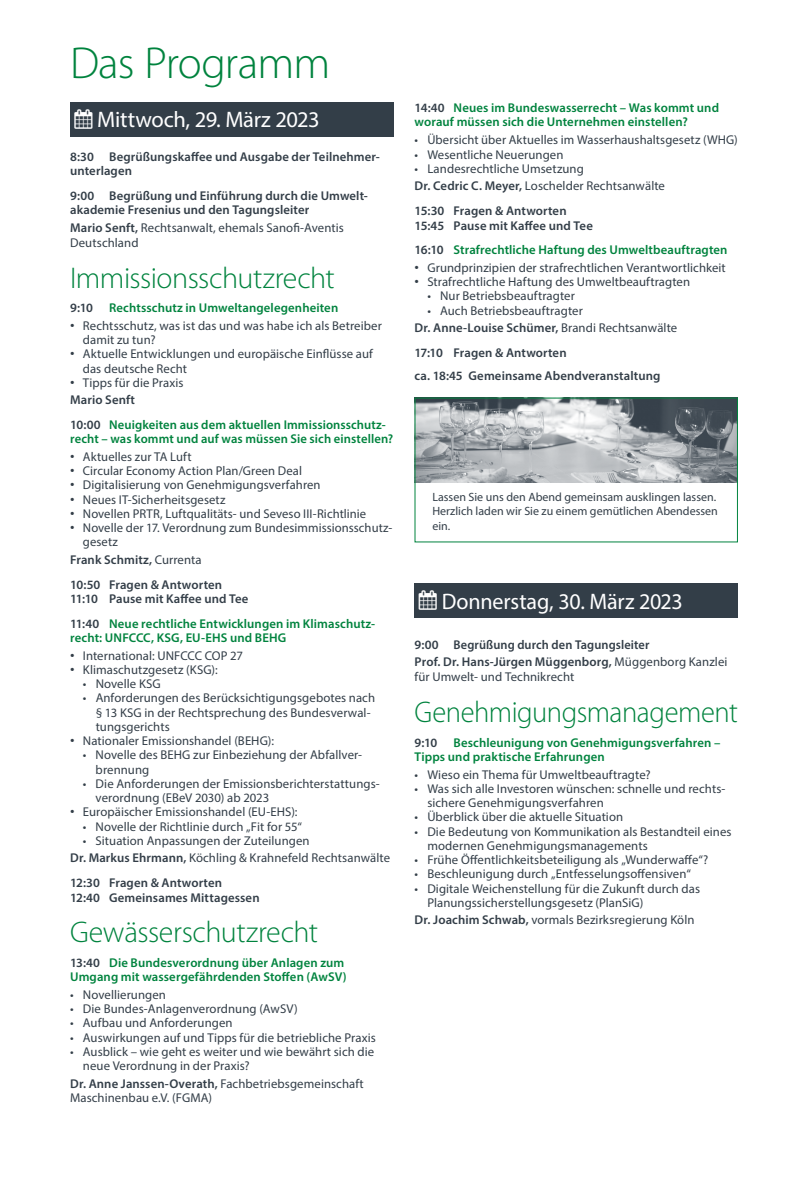
<style>
.page{position:relative;width:808px;height:1191px;background:#fff}
.page>*{position:absolute;margin:0;border:0;box-sizing:border-box;transform-origin:0 0}
.t1{font:300 45px "Myriad Pro";letter-spacing:-.02em;color:#00833e}
.t2{font:300 30px "Myriad Pro";letter-spacing:-.015em;color:#00833e}
.t3{font:300 30px "Myriad Pro";letter-spacing:-.015em;color:#00833e;scale:.95 1}
.t4{font:22.5px "Myriad Pro";letter-spacing:-.01em;color:#fff}
.t5{font:12.75px/14.2px "Myriad Pro";letter-spacing:.005em;color:#333e48}
.t6{font:600 12.75px/14.2px "Myriad Pro";letter-spacing:.01em;color:#00833e}
.t7{font:600 12.75px/14.2px "Myriad Pro";letter-spacing:.01em;color:#333e48}
.t8{font:12px/14.4px "Myriad Pro";color:#333e48}
.s1{font-weight:600}
.s2{font-family:"Arial"}
.s3{color:#333e48}
.s4{font-weight:400}
</style>
<div class="page">
<div style="left:70px;top:102px;width:323px;height:34px;background:#333e48"></div>
<div style="left:415px;top:583px;width:323px;height:34px;background:#333e48"></div>
<img style="left:417px;top:400px;width:319px;height:83px">
<div style="left:415px;top:398px;width:323px;height:144px;border:1px solid #00833e"></div>
<h1 class="t1" style="left:70px;top:36px;width:262px">Das Programm</h1>
<h3 class="t4" style="left:74px;top:106px;width:247px">▲ Mittwoch, 29. März 2023</h3>
<p class="t7" style="left:70px;top:149px;width:311px">8:30 Begrüßungskaffee und Ausgabe der Teilnehmer&shy;unterlagen</p>
<p class="t7" style="left:70px;top:188px;width:299px">9:00 Begrüßung und Einführung durch die Umwelt&shy;akademie Fresenius und den Tagungsleiter</p>
<p class="t5" style="left:70px;top:220px;width:275px;line-height:15px"><span class="s1">Mario Senft,</span> Rechtsanwalt, ehemals Sanofi-Aventis<br>Deutschland</p>
<h2 class="t2" style="left:70px;top:259px;width:266px">Immissionsschutzrecht</h2>
<p class="t7" style="left:70px;top:301px;width:24px">9:10</p>
<p class="t6" style="left:109px;top:301px;width:231px">Rechtsschutz in Umweltangelegenheiten</p>
<p class="t5" style="left:83px;top:318px;width:300px;text-indent:-13px"><span class="s2">•</span> Rechtsschutz, was ist das und was habe ich als Betreiber damit zu tun?</p>
<p class="t5" style="left:83px;top:347px;width:292px;text-indent:-13px"><span class="s2">•</span> Aktuelle Entwicklungen und europäische Einflüsse auf das deutsche Recht</p>
<p class="t5" style="left:70px;top:374px;width:115px;line-height:17.4px"><span class="s2">•</span> Tipps für die Praxis<br><span class="s1">Mario Senft</span></p>
<p class="t6" style="left:70px;top:417px;width:325px"><span class="s3">10:00</span> Neuigkeiten aus dem aktuellen Immissionsschutz&shy;recht – was kommt und auf was müssen Sie sich einstellen?</p>
<p class="t5" style="left:70px;top:449px;width:123px"><span class="s2">•</span> Aktuelles zur TA Luft</p>
<p class="t5" style="left:70px;top:463px;width:233px"><span class="s2">•</span> Circular Economy Action Plan/Green Deal</p>
<p class="t5" style="left:70px;top:478px;width:252px"><span class="s2">•</span> Digitalisierung von Genehmigungsverfahren</p>
<p class="t5" style="left:70px;top:492px;width:157px"><span class="s2">•</span> Neues IT-Sicherheitsgesetz</p>
<p class="t5" style="left:70px;top:506px;width:298px"><span class="s2">•</span> Novellen PRTR, Luftqualitäts- und Seveso III-Richtlinie</p>
<p class="t5" style="left:83px;top:520px;width:311px;text-indent:-13px"><span class="s2">•</span> Novelle der 17. Verordnung zum Bundesimmissionsschutz&shy;gesetz</p>
<p class="t7" style="left:70px;top:547px;width:154px;line-height:24.9px">Frank Schmitz, <span class="s4">Currenta<br></span>10:50 Fragen &amp; Antworten</p>
<p class="t6" style="left:70px;top:586px;width:306px;line-height:24.9px"><span class="s3">11:10 Pause mit Kaffee und Tee<br>11:40</span> Neue rechtliche Entwicklungen im Klimaschutz-</p>
<p class="t6" style="left:70px;top:630px;width:218px">recht: UNFCCC, KSG, EU-EHS und BEHG</p>
<p class="t5" style="left:70px;top:648px;width:174px"><span class="s2">•</span> International: UNFCCC COP 27</p>
<p class="t5" style="left:70px;top:662px;width:149px"><span class="s2">•</span> Klimaschutzgesetz (KSG):</p>
<p class="t5" style="left:83px;top:676px;width:79px">• Novelle KSG</p>
<p class="t5" style="left:96px;top:691px;width:281px;text-indent:-13px">• Anforderungen des Berücksichtigungsgebotes nach § 13 KSG in der Rechtsprechung des Bundesverwal&shy;tungsgerichts</p>
<p class="t5" style="left:70px;top:733px;width:205px"><span class="s2">•</span> Nationaler Emissionshandel (BEHG):</p>
<p class="t5" style="left:96px;top:748px;width:268px;text-indent:-13px">• Novelle des BEHG zur Einbeziehung der Abfallver&shy;brennung</p>
<p class="t5" style="left:96px;top:776px;width:285px;text-indent:-13px">• Die Anforderungen der Emissionsberichterstattungs&shy;verordnung (EBeV 2030) ab 2023</p>
<p class="t5" style="left:70px;top:805px;width:229px"><span class="s2">•</span> Europäischer Emissionshandel (EU-EHS):</p>
<p class="t5" style="left:83px;top:819px;width:220px">• Novelle der Richtlinie durch „Fit for 55“</p>
<p class="t5" style="left:70px;top:831px;width:321px;line-height:17.4px;text-indent:13px">• Situation Anpassungen der Zuteilungen<br><span class="s1">Dr. Markus Ehrmann,</span> Köchling &amp; Krahnefeld Rechtsanwälte</p>
<p class="t7" style="left:70px;top:875px;width:191px">12:30 Fragen &amp; Antworten<br>12:40 Gemeinsames Mittagessen</p>
<h2 class="t2" style="left:70px;top:914px;width:249px">Gewässerschutzrecht</h2>
<p class="t6" style="left:70px;top:955px;width:278px"><span class="s3">13:40</span> Die Bundesverordnung über Anlagen zum<br>Umgang mit wassergefährdenden Stoffen (AwSV)</p>
<p class="t5" style="left:70px;top:987px;width:97px">• Novellierungen</p>
<p class="t5" style="left:70px;top:1001px;width:229px">• Die Bundes-Anlagenverordnung (AwSV)</p>
<p class="t5" style="left:70px;top:1015px;width:164px">• Aufbau und Anforderungen</p>
<p class="t5" style="left:70px;top:1030px;width:307px">• Auswirkungen auf und Tipps für die betriebliche Praxis</p>
<p class="t5" style="left:83px;top:1044px;width:293px;text-indent:-13px">• Ausblick – wie geht es weiter und wie bewährt sich die neue Verordnung in der Praxis?</p>
<p class="t5" style="left:70px;top:1075px;width:295px"><span class="s1">Dr. Anne Janssen-Overath,</span> Fachbetriebsgemeinschaft<br>Maschinenbau e.V. (FGMA)</p>
<p class="t6" style="left:415px;top:100px;width:306px"><span class="s3">14:40</span> Neues im Bundeswasserrecht – Was kommt und worauf müssen sich die Unternehmen einstellen?</p>
<p class="t5" style="left:415px;top:133px;width:325px">• Übersicht über Aktuelles im Wasserhaushaltsgesetz (WHG)</p>
<p class="t5" style="left:415px;top:147px;width:150px">• Wesentliche Neuerungen</p>
<p class="t5" style="left:415px;top:160px;width:252px;line-height:17.4px">• Landesrechtliche Umsetzung<br><span class="s1">Dr. Cedric C. Meyer,</span> Loschelder Rechtsanwälte</p>
<p class="t7" style="left:415px;top:203px;width:180px">15:30 Fragen &amp; Antworten<br>15:45 Pause mit Kaffee und Tee</p>
<p class="t6" style="left:415px;top:243px;width:314px"><span class="s3">16:10</span> Strafrechtliche Haftung des Umweltbeauftragten</p>
<p class="t5" style="left:415px;top:260px;width:313px"><span class="s2">•</span> Grundprinzipien der strafrechtlichen Verantwortlichkeit</p>
<p class="t5" style="left:415px;top:274px;width:277px"><span class="s2">•</span> Strafrechtliche Haftung des Umweltbeauftragten</p>
<p class="t5" style="left:427px;top:289px;width:149px">• Nur Betriebsbeauftragter</p>
<p class="t5" style="left:415px;top:301px;width:264px;line-height:17.4px;text-indent:13px">• Auch Betriebsbeauftragter<br><span class="s1">Dr. Anne-Louise Schümer,</span> Brandi Rechtsanwälte</p>
<p class="t7" style="left:415px;top:341px;width:247px;line-height:22.8px">17:10 Fragen &amp; Antworten<br>ca. 18:45 Gemeinsame Abendveranstaltung</p>
<p class="t8" style="left:432px;top:489px;width:287px">Lassen Sie uns den Abend gemeinsam ausklingen lassen.<br>Herzlich laden wir Sie zu einem gemütlichen Abendessen ein.</p>
<h3 class="t4" style="left:419px;top:587px;width:266px">▲ Donnerstag, 30. März 2023</h3>
<p class="t7" style="left:415px;top:635px;width:314px;line-height:17.4px">9:00 Begrüßung durch den Tagungsleiter<br>Prof. Dr. Hans-Jürgen Müggenborg, <span class="s4">Müggenborg Kanzlei</span></p>
<p class="t5" style="left:415px;top:669px;width:161px">für Umwelt- und Technikrecht</p>
<h2 class="t3" style="left:415px;top:694px;width:342px">Genehmigungsmanagement</h2>
<p class="t7" style="left:415px;top:735px;width:24px">9:10</p>
<p class="t6" style="left:415px;top:735px;width:307px;text-indent:39px">Beschleunigung von Genehmigungsverfahren –<br>Tipps und praktische Erfahrungen</p>
<p class="t5" style="left:415px;top:767px;width:237px">• Wieso ein Thema für Umweltbeauftragte?</p>
<p class="t5" style="left:427px;top:781px;width:300px;text-indent:-13px">• Was sich alle Investoren wünschen: schnelle und rechts&shy;sichere Genehmigungsverfahren</p>
<p class="t5" style="left:415px;top:809px;width:210px">• Überblick über die aktuelle Situation</p>
<p class="t5" style="left:427px;top:824px;width:306px;text-indent:-13px">• Die Bedeutung von Kommunikation als Bestandteil eines modernen Genehmigungsmanagements</p>
<p class="t5" style="left:415px;top:852px;width:295px">• Frühe Öffentlichkeitsbeteiligung als „Wunderwaffe“?</p>
<p class="t5" style="left:415px;top:866px;width:278px">• Beschleunigung durch „Entfesselungsoffensiven“</p>
<p class="t5" style="left:427px;top:881px;width:274px;text-indent:-13px">• Digitale Weichenstellung für die Zukunft durch das<br>Planungssicherstellungsgesetz (PlanSiG)</p>
<p class="t5" style="left:415px;top:912px;width:281px"><span class="s1">Dr. Joachim Schwab,</span> vormals Bezirksregierung Köln</p>
</div>
